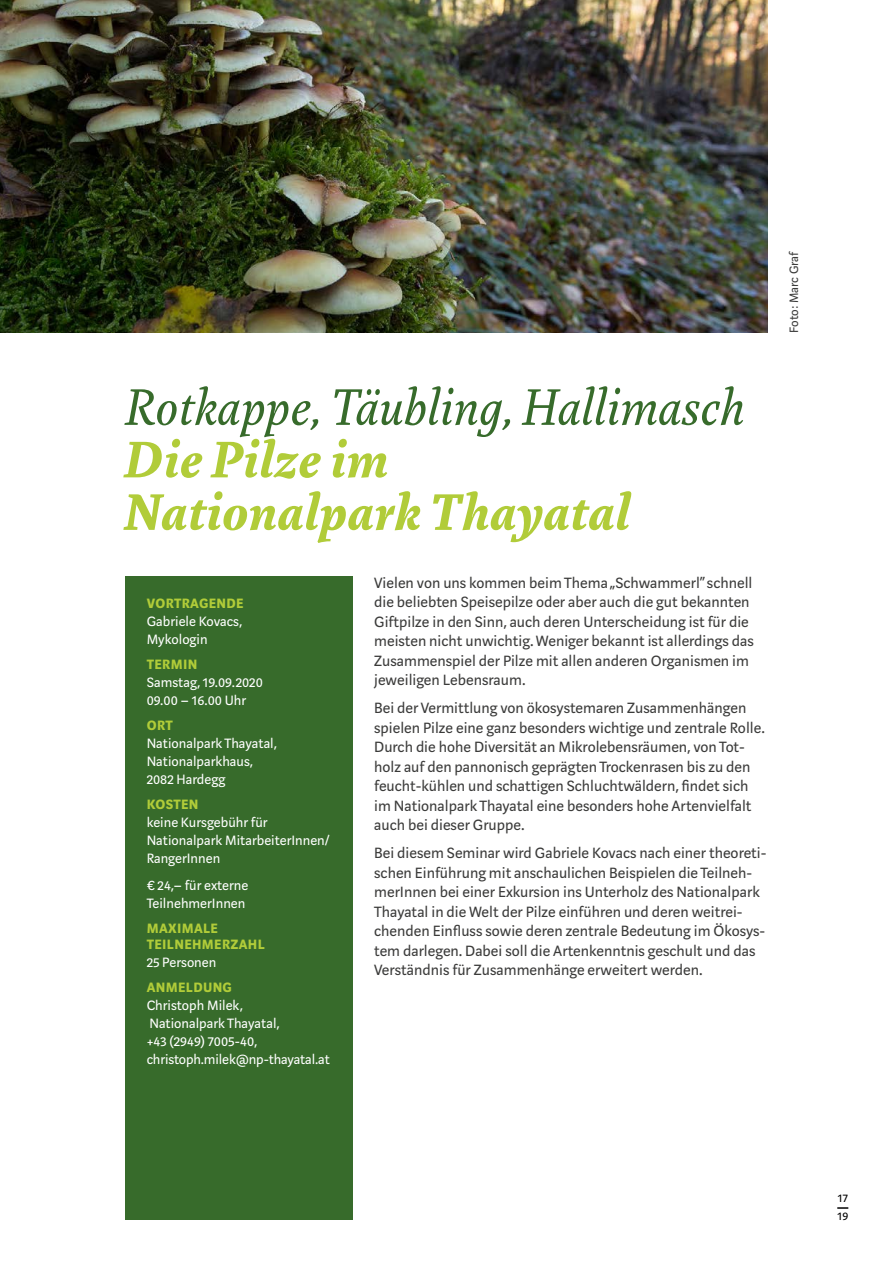
<style>
.page{position:relative;width:893px;height:1263px;background:#fff}
.page>*{position:absolute;margin:0;border:0;box-sizing:border-box;transform-origin:0 0}
.t1{font:italic 700 55.5px/52.5px "Marat Pro";letter-spacing:.02em;color:#b1cc39}
.t2{font:italic 55.5px "Marat Pro";letter-spacing:.01em;color:#376b2b}
.t3{font:16.5px/19.5px "Marat Sans";color:#3b3b3a}
.t4{font:15px/18px "Marat Sans";color:#fff}
.t5{font:700 15px/16.5px "Marat Sans";letter-spacing:.02em;color:#b1cc39}
.t6{font:13.5px "Marat Sans";color:#3b3b3a}
.t7{font:12.75px/18px "Marat Sans";color:#000}
</style>
<div class="page">
<svg style="left:837px;top:1207px;width:11px;height:2px"></svg>
<img style="left:0;top:0;width:767px;height:333px">
<div style="left:125px;top:576px;width:228px;height:644px;background:#376b2b"></div>
<h1 class="t2" style="left:125px;top:376px;width:621px">Rotkappe, Täubling, Hallimasch</h1>
<h1 class="t1" style="left:125px;top:434px;width:506px">Die Pilze im<br>Nationalpark Thayatal</h1>
<p class="t5" style="left:147px;top:595px;width:98px">VORTRAGENDE</p>
<p class="t4" style="left:147px;top:612px;width:97px">Gabriele Kovacs,<br>Mykologin</p>
<p class="t5" style="left:147px;top:656px;width:52px">TERMIN</p>
<p class="t4" style="left:147px;top:673px;width:118px">Samstag, 19.09.2020<br>09.00 – 16.00 Uhr</p>
<p class="t5" style="left:147px;top:717px;width:27px">ORT</p>
<p class="t4" style="left:147px;top:734px;width:132px">Nationalpark Thayatal,<br>Nationalparkhaus,<br>2082 Hardegg</p>
<p class="t5" style="left:147px;top:796px;width:53px">KOSTEN</p>
<p class="t4" style="left:147px;top:813px;width:185px">keine Kursgebühr für<br>Nationalpark MitarbeiterInnen/<br>RangerInnen</p>
<p class="t4" style="left:147px;top:876px;width:103px">€ 24,– für externe<br>TeilnehmerInnen</p>
<p class="t5" style="left:147px;top:920px;width:120px">MAXIMALE<br>TEILNEHMERZAHL</p>
<p class="t4" style="left:147px;top:953px;width:71px">25 Personen</p>
<p class="t5" style="left:147px;top:979px;width:87px">ANMELDUNG</p>
<p class="t4" style="left:147px;top:996px;width:185px">Christoph Milek,<br>Nationalpark Thayatal,<br>+43 (2949) 7005-40, christoph.milek@np-thayatal.at</p>
<p class="t3" style="left:374px;top:573px;width:381px">Vielen von uns kommen beim Thema „Schwammerl“ schnell die beliebten Speisepilze oder aber auch die gut bekannten Giftpilze in den Sinn, auch deren Unterscheidung ist für die meisten nicht unwichtig. Weniger bekannt ist allerdings das Zusammenspiel der Pilze mit allen anderen Organismen im jeweiligen Lebensraum.</p>
<p class="t3" style="left:374px;top:699px;width:392px">Bei der Vermittlung von ökosystemaren Zusammenhängen spielen Pilze eine ganz besonders wichtige und zentrale Rolle.<br>Durch die hohe Diversität an Mikrolebensräumen, von Tot&shy;holz auf den pannonisch geprägten Trockenrasen bis zu den feucht-kühlen und schattigen Schluchtwäldern, findet sich im Nationalpark Thayatal eine besonders hohe Artenvielfalt auch bei dieser Gruppe.</p>
<p class="t3" style="left:374px;top:844px;width:394px">Bei diesem Seminar wird Gabriele Kovacs nach einer theoreti&shy;schen Einführung mit anschaulichen Beispielen die Teilneh&shy;merInnen bei einer Exkursion ins Unterholz des Nationalpark Thayatal in die Welt der Pilze einführen und deren weitrei&shy;chenden Einfluss sowie deren zentrale Bedeutung im Ökosys&shy;tem darlegen. Dabei soll die Artenkenntnis geschult und das Verständnis für Zusammenhänge erweitert werden.</p>
<p class="t6" style="left:787px;top:333px;width:84px;rotate:-90deg">Foto: Marc Graf</p>
<p class="t7" style="left:837px;top:1190px;width:12px">17<br>19</p>
</div>
